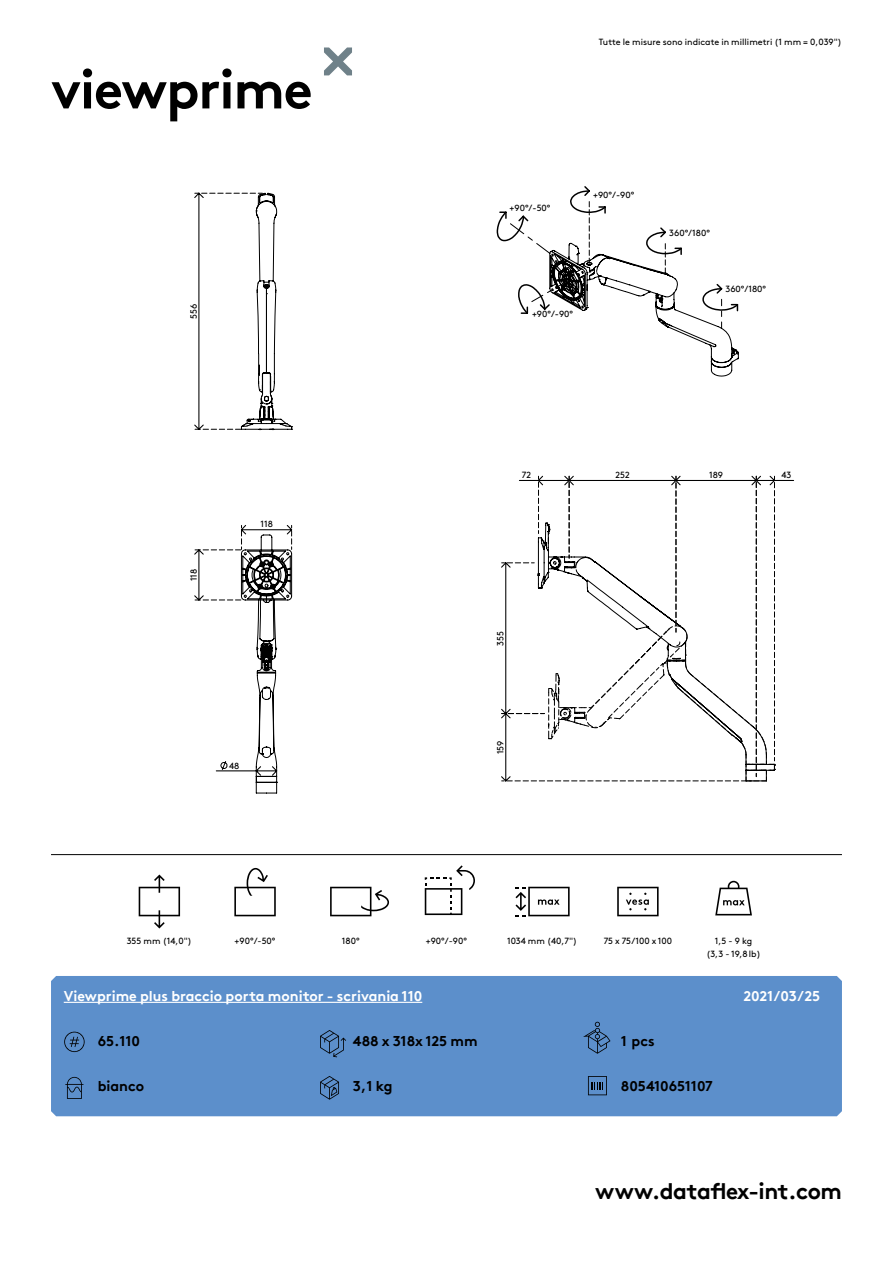
<style>
.page{position:relative;width:893px;height:1263px;background:#fff}
.page>*{position:absolute;margin:0;border:0;box-sizing:border-box;transform-origin:0 0}
.hoofdstuk{font:700 54px "Brown Pro TT";letter-spacing:-.02em;color:#000}
.t1{font:700 22.5px "Brown Pro TT";letter-spacing:-.02em;color:#000}
.body{font:700 14.25px "Brown Pro TT";color:#fff}
.specificaties{font:700 14.25px "Brown Pro TT";color:#000}
.onderschrift{font:9px/12.8px "Brown";color:#000;text-align:center}
.t2{font:9px "Brown Pro TT Regular Alt";color:#000}
</style>
<div class="page">
<svg style="left:324px;top:47px;width:28px;height:28px"></svg>
<hr style="left:51px;top:854px;width:791px;height:1px;background:#000">
<svg style="left:139px;top:874px;width:41px;height:54px"></svg>
<svg style="left:234px;top:868px;width:42px;height:48px"></svg>
<svg style="left:330px;top:887px;width:59px;height:29px"></svg>
<svg style="left:425px;top:865px;width:50px;height:50px"></svg>
<svg style="left:515px;top:887px;width:55px;height:29px"></svg>
<svg style="left:617px;top:887px;width:42px;height:29px"></svg>
<svg style="left:715px;top:881px;width:37px;height:34px"></svg>
<div style="left:51px;top:976px;width:791px;height:140px;background:#5c8fcb"></div>
<svg style="left:194px;top:525px;width:99px;height:269px"></svg>
<svg style="left:194px;top:192px;width:99px;height:239px"></svg>
<svg style="left:496px;top:186px;width:243px;height:191px"></svg>
<svg style="left:501px;top:475px;width:293px;height:307px"></svg>
<svg style="left:64px;top:1032px;width:21px;height:20px"></svg>
<svg style="left:65px;top:1077px;width:18px;height:22px"></svg>
<svg style="left:320px;top:1030px;width:26px;height:27px"></svg>
<svg style="left:583px;top:1022px;width:27px;height:32px"></svg>
<svg style="left:320px;top:1076px;width:19px;height:24px"></svg>
<svg style="left:588px;top:1076px;width:19px;height:19px"></svg>
<hr style="left:64px;top:1002px;width:358px;height:1px;background:#fff">
<p class="hoofdstuk" style="left:51px;top:46px;width:263px">viewprime</p>
<p class="t2" style="left:187px;top:319px;width:17px;rotate:-90deg">556</p>
<p class="t2" style="left:187px;top:581px;width:14px;rotate:-90deg">118</p>
<p class="t2" style="left:261px;top:517px;width:14px">118</p>
<p class="t2" style="left:229px;top:759px;width:12px">48</p>
<p class="onderschrift" style="left:599px;top:34px;width:245px">Tutte le misure sono indicate in millimetri (1 mm = 0,039")</p>
<p class="t2" style="left:510px;top:201px;width:42px">+90°/-50°</p>
<p class="t2" style="left:593px;top:188px;width:43px">+90°/-90°</p>
<p class="t2" style="left:532px;top:307px;width:43px">+90°/-90°</p>
<p class="t2" style="left:669px;top:226px;width:42px">360°/180°</p>
<p class="t2" style="left:725px;top:282px;width:42px">360°/180°</p>
<p class="t2" style="left:522px;top:468px;width:11px">72</p>
<p class="t2" style="left:615px;top:468px;width:16px">252</p>
<p class="t2" style="left:709px;top:468px;width:16px">189</p>
<p class="t2" style="left:781px;top:468px;width:11px">43</p>
<p class="t2" style="left:494px;top:645px;width:16px;rotate:-90deg">355</p>
<p class="t2" style="left:494px;top:754px;width:15px;rotate:-90deg">159</p>
<p class="onderschrift" style="left:127px;top:934px;width:67px">355 mm (14,0")</p>
<p class="onderschrift" style="left:235px;top:934px;width:42px">+90°/-50°</p>
<p class="onderschrift" style="left:342px;top:934px;width:19px">180°</p>
<p class="onderschrift" style="left:426px;top:934px;width:43px">+90°/-90°</p>
<p class="onderschrift" style="left:507px;top:934px;width:72px">1034 mm (40,7")</p>
<p class="onderschrift" style="left:604px;top:934px;width:70px">75 x 75/100 x 100</p>
<p class="onderschrift" style="left:706px;top:934px;width:56px">1,5 - 9 kg (3,3 - 19,8lb)</p>
<p class="body" style="left:64px;top:985px;width:360px">Viewprime plus braccio porta monitor - scrivania 110</p>
<p class="body" style="left:743px;top:985px;width:78px">2021/03/25</p>
<p class="specificaties" style="left:98px;top:1029px;width:44px">65.110</p>
<p class="specificaties" style="left:98px;top:1074px;width:48px">bianco</p>
<p class="specificaties" style="left:353px;top:1029px;width:126px">488 x 318x 125 mm</p>
<p class="specificaties" style="left:621px;top:1029px;width:35px">1 pcs</p>
<p class="specificaties" style="left:353px;top:1074px;width:41px">3,1 kg</p>
<p class="specificaties" style="left:621px;top:1074px;width:93px">805410651107</p>
<h2 class="t1" style="left:595px;top:1173px;width:248px">www.dataflex-int.com</h2>
</div>
